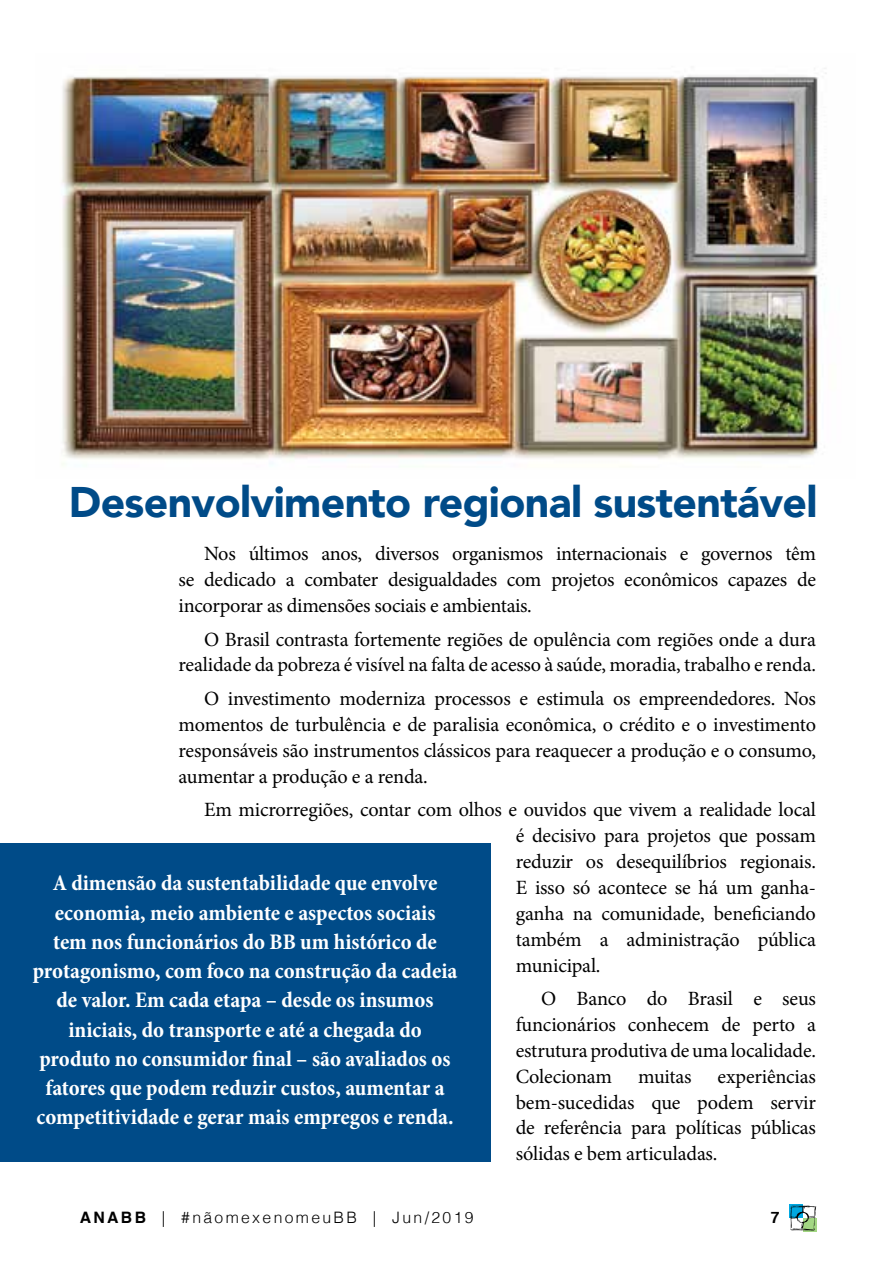
<style>
.page{position:relative;width:893px;height:1276px;background:#fff}
.page>*{position:absolute;margin:0;border:0;box-sizing:border-box;transform-origin:0 0}
.t1{font:900 42.75px "Avenir";letter-spacing:-.015em;color:#004b88}
.t2{font:700 condensed 22.5px/29.2px "Minion Pro";color:#fff;text-align:center}
.t3{font:20.25px/25.9px "Minion Pro";letter-spacing:-.01em;color:#000;text-align:justify}
.t4{font:300 15.75px "Helvetica";letter-spacing:.15em;color:#000}
.t5{font:700 15.75px "Helvetica";color:#000}
.s1{font-weight:700}
</style>
<div class="page">
<img style="left:62px;top:68px;width:765px;height:397px">
<svg style="left:803px;top:1230px;width:13px;height:1px"></svg>
<div style="left:789px;top:1204px;width:14px;height:13px;background:#00a8e1"></div>
<svg style="left:790px;top:1205px;width:26px;height:25px"></svg>
<div style="left:0;top:843px;width:490px;height:319px;background:#004b88"></div>
<h1 class="t1" style="left:69px;top:465px;width:750px">Desenvolvimento regional sustentável</h1>
<p class="t3" style="left:179px;top:541px;width:639px;text-indent:26px">Nos últimos anos, diversos organismos internacionais e governos têm se dedicado a combater desigualdades com projetos econômicos capazes de incorporar as dimensões sociais e ambientais.</p>
<p class="t3" style="left:179px;top:626px;width:639px;text-align:right">O Brasil contrasta fortemente regiões de opulência com regiões onde a dura realidade da pobreza é visível na falta de acesso à saúde, moradia, trabalho e renda.</p>
<p class="t3" style="left:179px;top:685px;width:639px;text-indent:26px">O investimento moderniza processos e estimula os empreendedores. Nos momentos de turbulência e de paralisia econômica, o crédito e o investimento responsáveis são instrumentos clássicos para reaquecer a produção e o consumo, aumentar a produção e a renda.</p>
<p class="t3" style="left:516px;top:797px;width:302px;text-indent:-312px">Em microrregiões, contar com olhos e ouvidos que vivem a realidade local é decisivo para projetos que possam reduzir os desequilíbrios regionais.<br>E isso só acontece se há um ganha&shy;ganha na comunidade, beneficiando também a administração pública municipal.</p>
<p class="t3" style="left:516px;top:985px;width:302px;text-indent:26px">O Banco do Brasil e seus funcionários conhecem de perto a estrutura produtiva de uma localidade.<br>Colecionam</p>
<p class="t2" style="left:33px;top:868px;width:426px">A dimensão da sustentabilidade que envolve economia, meio ambiente e aspectos sociais<br>tem nos funcionários do BB um histórico de protagonismo, com foco na construção da cadeia de valor. Em cada etapa – desde os insumos iniciais, do transporte e até a chegada do produto no consumidor final – são avaliados os fatores que podem reduzir custos, aumentar a competitividade e gerar mais empregos e renda.</p>
<p class="t3" style="left:516px;top:1063px;width:302px;text-indent:202px">experiências bem-sucedidas que podem servir de referência para políticas públicas sólidas e bem articuladas.</p>
<p class="t3" style="left:638px;top:1063px;width:55px">muitas</p>
<p class="t4" style="left:80px;top:1204px;width:395px"><span class="s1">ANABB</span> | #nãomexenomeuBB | Jun/2019</p>
<p class="t5" style="left:771px;top:1205px;width:10px">7</p>
</div>
